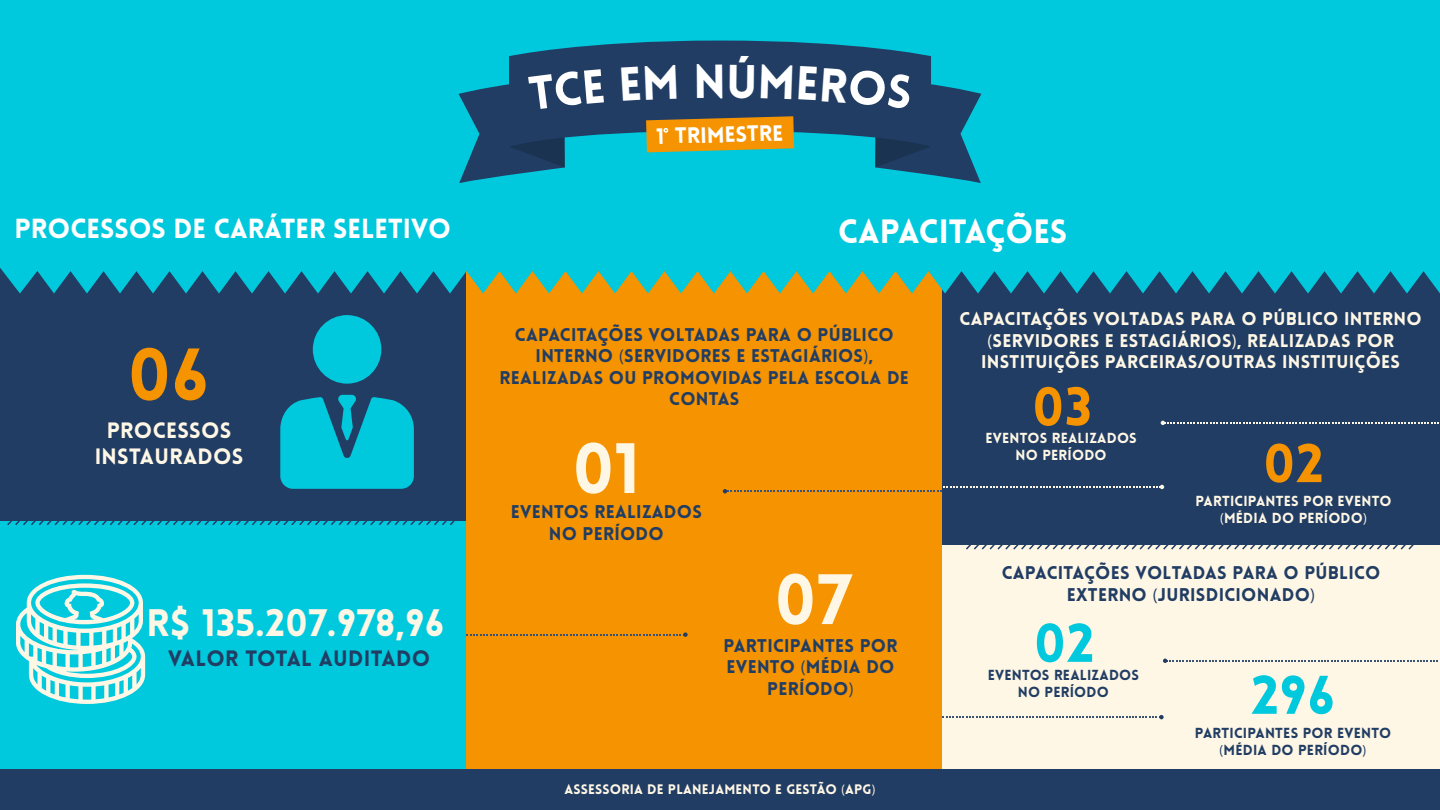
<style>
.page{position:relative;width:1440px;height:810px;background:#fff}
.page>*{position:absolute;margin:0;border:0;box-sizing:border-box;transform-origin:0 0}
.t1{font:900 72px "Lovelo";color:#f59300}
.t2{font:900 69.75px "Lovelo";color:#fff7e5}
.t3{font:900 53.25px "Lovelo";color:#00c9dd}
.t4{font:900 53.25px "Lovelo";color:#f59300}
.t5{font:900 46.5px "Lovelo";color:#fff}
.t6{font:900 37.5px "Lovelo";letter-spacing:.015em;color:#fff7e5}
.t7{font:900 33px "Lovelo";color:#fff}
.t8{font:900 27px "Lovelo";color:#fff}
.t9{font:900 21.75px/26.1px "Lovelo";letter-spacing:.015em;color:#fff7e5;text-align:center}
.t10{font:900 21.75px "Lovelo";letter-spacing:.015em;color:#213d64}
.t11{font:900 21.75px "Lovelo";color:#fff}
.t12{font:900 18px/21.6px "Lovelo";letter-spacing:.015em;color:#213d64;text-align:center}
.t13{font:900 18px/21.6px "Lovelo";letter-spacing:.015em;color:#fff7e5;text-align:center}
.t14{font:900 14.25px/17.1px "Lovelo";letter-spacing:.015em;color:#fff7e5;text-align:center}
.t15{font:900 14.25px/17.1px "Lovelo";letter-spacing:.015em;color:#213d64;text-align:center}
.t16{font:900 13.5px "Lovelo";letter-spacing:.015em;color:#fff7e5}
.s1{font-family:"Myriad Pro";font-weight:400}
</style>
<div class="page">
<div style="left:466px;top:262px;width:477px;height:508px;background:#f59300"></div>
<div style="left:942px;top:227px;width:497px;height:319px;background:#213d64"></div>
<div style="left:942px;top:545px;width:498px;height:231px;background:#fff7e5"></div>
<div style="left:0;top:519px;width:466px;height:251px;background:#00c9dd"></div>
<div style="left:0;top:257px;width:466px;height:264px;background:#213d64"></div>
<div style="left:0;top:770px;width:1440px;height:40px;background:#213d64"></div>
<div style="left:0;top:0;width:1440px;height:266px;background:#00c9dd"></div>
<svg style="left:0;top:266px;width:1440px;height:28px"></svg>
<div style="left:313px;top:315px;width:68px;height:69px;background:#00c9dd;border-radius:50%"></div>
<svg style="left:280px;top:395px;width:134px;height:94px"></svg>
<svg style="left:16px;top:575px;width:129px;height:129px"></svg>
<svg style="left:467px;top:632px;width:221px;height:5px"></svg>
<svg style="left:723px;top:485px;width:441px;height:8px"></svg>
<svg style="left:1161px;top:421px;width:278px;height:4px"></svg>
<svg style="left:943px;top:715px;width:221px;height:4px"></svg>
<svg style="left:1163px;top:659px;width:275px;height:4px"></svg>
<svg style="left:7px;top:521px;width:448px;height:5px"></svg>
<svg style="left:966px;top:545px;width:448px;height:5px"></svg>
<svg style="left:459px;top:41px;width:522px;height:142px"></svg>
<h3 class="t5" style="left:694px;top:53px;width:35px">N</h3>
<p class="t11" style="left:656px;top:123px;width:129px;rotate:-2deg">1 TRIMESTRE</p>
<h3 class="t8" style="left:15px;top:212px;width:438px">PROCESSOS DE CARÁTER SELETIVO</h3>
<h3 class="t7" style="left:838px;top:210px;width:231px">CAPACITAÇÕES</h3>
<h1 class="t1" style="left:128px;top:330px;width:82px">06</h1>
<p class="t9" style="left:95px;top:417px;width:150px">PROCESSOS<br>INSTAURADOS</p>
<h3 class="t6" style="left:147px;top:599px;width:299px">R$ 135.207.978,96</h3>
<p class="t10" style="left:168px;top:645px;width:264px">VALOR TOTAL AUDITADO</p>
<p class="t12" style="left:500px;top:324px;width:411px">CAPACITAÇÕES VOLTADAS PARA O PÚBLICO<br>INTERNO <span class="s1">(</span>SERVIDORES E ESTAGIÁRIOS<span class="s1">)</span>,<br>REALIZADAS OU PROMOVIDAS PELA ESCOLA DE<br>CONTAS</p>
<p class="t13" style="left:960px;top:308px;width:464px">CAPACITAÇÕES VOLTADAS PARA O PÚBLICO INTERNO <span class="s1">(</span>SERVIDORES E ESTAGIÁRIOS<span class="s1">)</span>, REALIZADAS POR<br>INSTITUIÇÕES PARCEIRAS/OUTRAS INSTITUIÇÕES</p>
<h3 class="t4" style="left:1032px;top:374px;width:61px">03</h3>
<h2 class="t2" style="left:573px;top:425px;width:69px">01</h2>
<p class="t14" style="left:985px;top:430px;width:153px">EVENTOS REALIZADOS<br>NO PERÍODO</p>
<p class="t12" style="left:511px;top:501px;width:193px">EVENTOS REALIZADOS<br>NO PERÍODO</p>
<h3 class="t4" style="left:1263px;top:430px;width:62px">02</h3>
<p class="t14" style="left:1195px;top:493px;width:198px">PARTICIPANTES POR EVENTO <span class="s1">(</span>MÉDIA DO PERÍODO<span class="s1">)</span></p>
<h2 class="t2" style="left:775px;top:556px;width:78px">07</h2>
<p class="t12" style="left:724px;top:635px;width:175px">PARTICIPANTES POR<br>EVENTO <span class="s1">(</span>MÉDIA DO<br>PERÍODO<span class="s1">)</span></p>
<p class="t16" style="left:564px;top:780px;width:313px">ASSESSORIA DE PLANEJAMENTO E GESTÃO <span class="s1">(</span>APG<span class="s1">)</span></p>
<p class="t12" style="left:1002px;top:563px;width:380px">CAPACITAÇÕES VOLTADAS PARA O PÚBLICO<br>EXTERNO <span class="s1">(</span>JURISDICIONADO<span class="s1">)</span></p>
<h3 class="t3" style="left:1034px;top:610px;width:62px">02</h3>
<p class="t15" style="left:988px;top:666px;width:153px">EVENTOS REALIZADOS<br>NO PERÍODO</p>
<h3 class="t3" style="left:1251px;top:662px;width:85px">296</h3>
<p class="t15" style="left:1195px;top:724px;width:198px">PARTICIPANTES POR EVENTO <span class="s1">(</span>MÉDIA DO PERÍODO<span class="s1">)</span></p>
</div>
